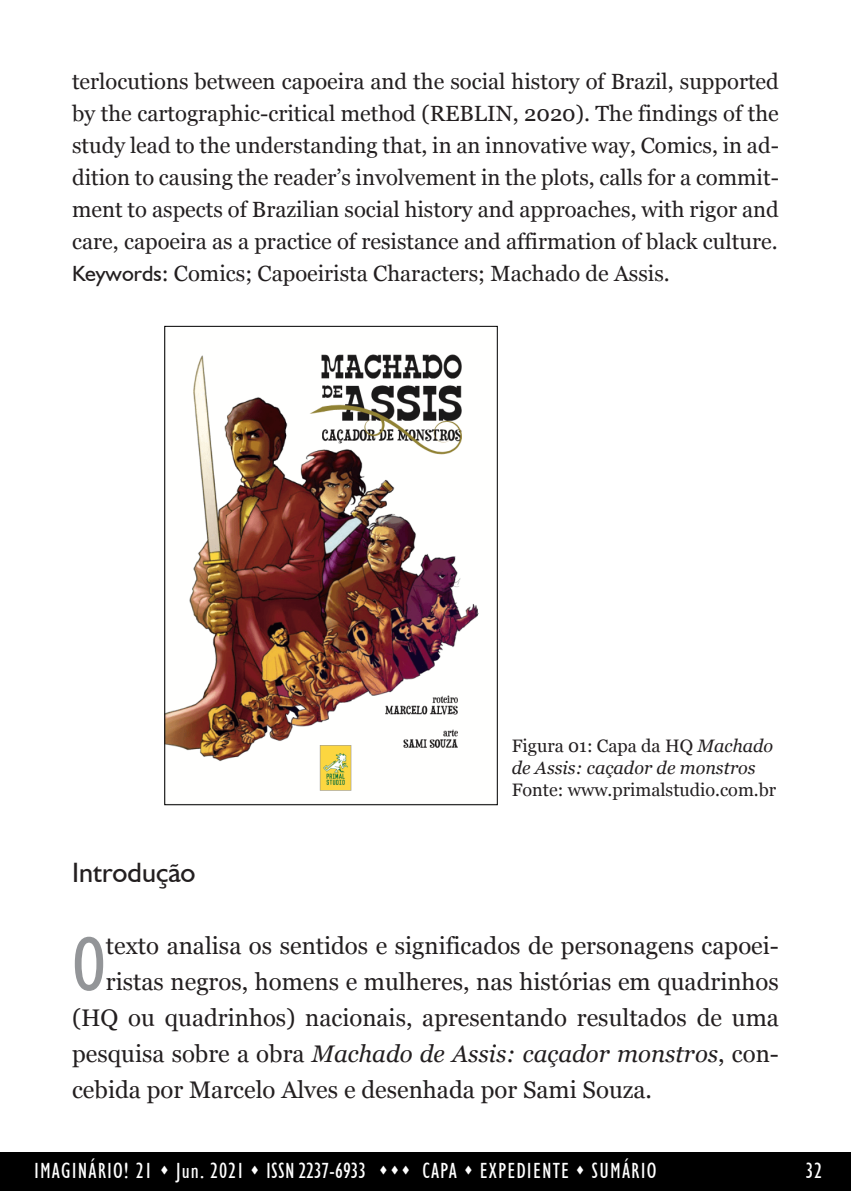
<style>
.page{position:relative;width:851px;height:1191px;background:#fff}
.page>*{position:absolute;margin:0;border:0;box-sizing:border-box;transform-origin:0 0}
.t1{font:condensed 76.8px "Humanist 521 BT";color:#939598}
.t2{font:28px "Humanist 521 BT";color:#231f20}
.t3{font:24px "Georgia";color:#231f20}
.t4{font:italic 24px "Georgia";color:#231f20}
.t5{font:22px/32px "Georgia";color:#231f20;text-align:justify}
.t6{font:condensed 22px "Humanist 521 BT";letter-spacing:.05em;color:#fff}
.t7{font:italic 18px/22px "Georgia";color:#231f20}
.t8{font:18px "Georgia";color:#231f20}
.s1{font-family:"Humanist 521 BT"}
.s2{font-style:normal}
</style>
<div class="page">
<div style="left:0;top:1152px;width:850px;height:39px;background:#000"></div>
<img style="left:166px;top:354px;width:313px;height:437px">
<div style="left:164px;top:326px;width:333px;height:479px;border:1px solid #000"></div>
<p class="t5" style="left:72px;top:64px;width:708px">terlocutions between capoeira and the social history of Brazil, supported by the cartographic-critical method (REBLIN, 2020). The findings of the study lead to the understanding that, in an innovative way, Comics, in ad&shy;dition to causing the reader’s involvement in the plots, calls for a commit&shy;ment to aspects of Brazilian social history and approaches, with rigor and care, capoeira as a practice of resistance and affirmation of black culture.</p>
<p class="t5" style="left:72px;top:256px;width:599px"><span class="s1">Keywords</span>: Comics; Capoeirista Characters; Machado de Assis.</p>
<p class="t2" style="left:72px;top:855px;width:125px">Introdução</p>
<p class="t7" style="left:511px;top:734px;width:263px"><span class="s2">Figura 01: Capa da HQ</span> Machado de Assis: caçador de monstros</p>
<p class="t8" style="left:511px;top:776px;width:266px">Fonte: www.primalstudio.com.br</p>
<p class="t1" style="left:72px;top:919px;width:35px">O</p>
<p class="t3" style="left:106px;top:928px;width:674px">texto analisa os sentidos e significados de personagens capoei-</p>
<p class="t3" style="left:106px;top:964px;width:674px">ristas negros, homens e mulheres, nas histórias em quadrinhos</p>
<p class="t3" style="left:72px;top:1000px;width:708px">(HQ ou quadrinhos) nacionais, apresentando resultados de uma</p>
<p class="t4" style="left:72px;top:1036px;width:708px"><span class="s2">pesquisa sobre a obra</span> Machado de Assis: caçador monstros<span class="s2">, con-</span></p>
<p class="t3" style="left:72px;top:1072px;width:581px">cebida por Marcelo Alves e desenhada por Sami Souza.</p>
<p class="t6" style="left:34px;top:1158px;width:624px">IMAGINÁRIO! 21 ▲ Jun. 2021 ▲ ISSN 2237-6933 ▲▲▲ CAPA ▲ EXPEDIENTE ▲ SUMÁRIO</p>
<p class="t6" style="left:805px;top:1157px;width:18px">32</p>
</div>
